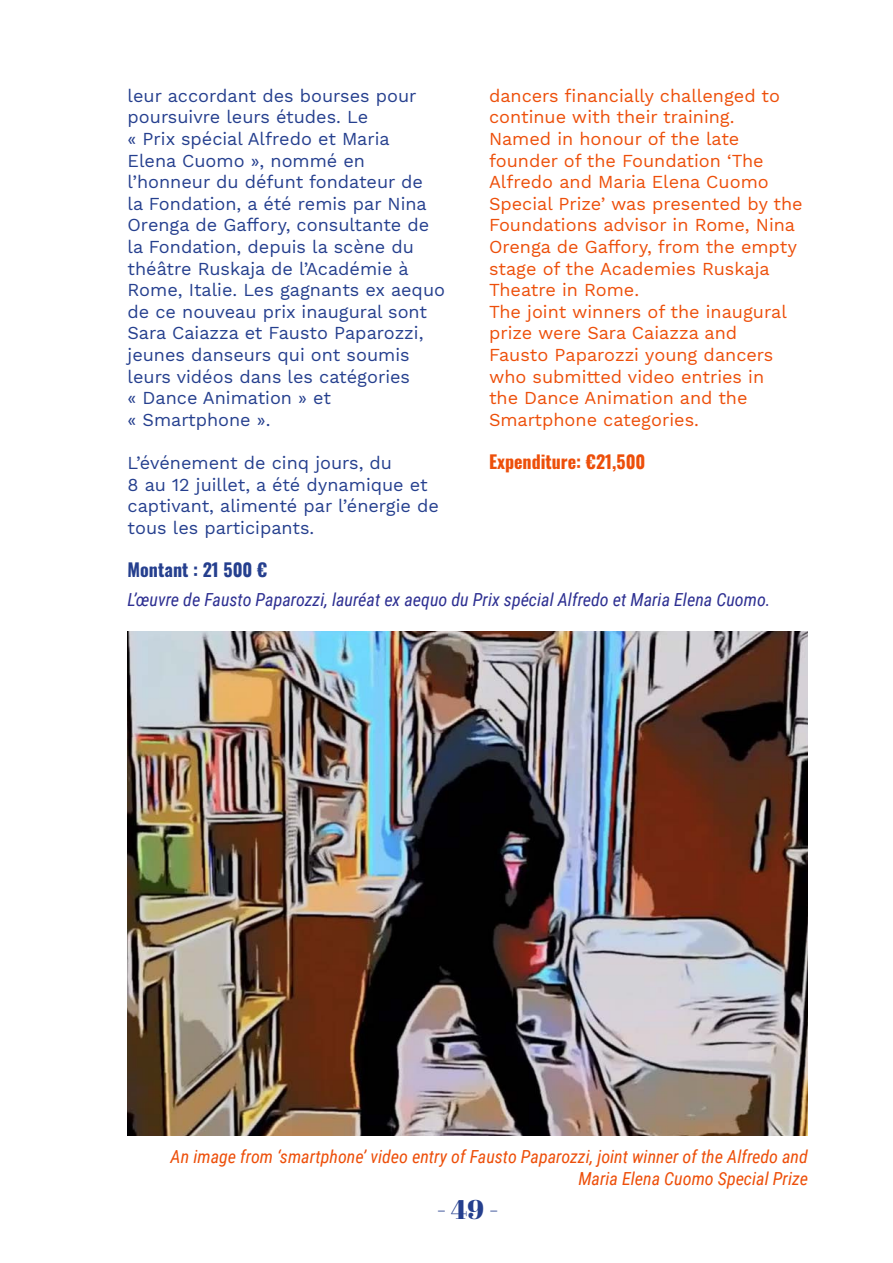
<style>
.page{position:relative;width:893px;height:1263px;background:#fff}
.page>*{position:absolute;margin:0;border:0;box-sizing:border-box;transform-origin:0 0}
.t1{font:27px "Abril Fatface";color:#253f8e}
.Text_blue{font:18px/21.6px "Work Sans";color:#253f8e}
.Text_beige{font:18px/21.6px "Work Sans";color:#ed4f0a}
.Caption_GB{font:italic 18px/21.6px "Roboto Condensed";color:#ed4f0a;text-align:right}
.Captions{font:italic 18px "Roboto Condensed";color:#2e3092}
.Montant_beige{font:700 18px "Oswald";color:#ed4f0a}
.montant{font:700 18px "Oswald";color:#253f8e}
</style>
<div class="page">
<img style="left:128px;top:631px;width:680px;height:504px">
<p class="Text_beige" style="left:489px;top:86px;width:292px">dancers financially challenged to continue with their training.</p>
<p class="Text_beige" style="left:489px;top:129px;width:315px">Named in honour of the late founder of the Foundation ‘The<br>Alfredo and Maria Elena Cuomo<br>Special Prize’ was presented by the<br>Foundations advisor in Rome, Nina<br>Orenga de Gaffory, from the empty stage of the Academies Ruskaja<br>Theatre in Rome.</p>
<p class="Text_beige" style="left:489px;top:302px;width:299px">The joint winners of the inaugural prize were Sara Caiazza and<br>Fausto Paparozzi young dancers who submitted video entries in the Dance Animation and the<br>Smartphone categories.</p>
<p class="Montant_beige" style="left:489px;top:452px;width:158px">Expenditure: €21,500</p>
<p class="Text_blue" style="left:128px;top:86px;width:291px">leur accordant des bourses pour poursuivre leurs études. Le</p>
<p class="Text_blue" style="left:128px;top:129px;width:319px">« Prix spécial Alfredo et Maria<br>Elena Cuomo », nommé en l’honneur du défunt fondateur de<br>la Fondation, a été remis par Nina<br>Orenga de Gaffory, consultante de la Fondation, depuis la scène du théâtre Ruskaja de l’Académie à<br>Rome, Italie. Les gagnants ex aequo de ce nouveau prix inaugural sont<br>Sara Caiazza et Fausto Paparozzi, jeunes danseurs qui ont soumis leurs vidéos dans les catégories</p>
<p class="Text_blue" style="left:128px;top:388px;width:205px">« Dance Animation » et</p>
<p class="Text_blue" style="left:128px;top:410px;width:144px">« Smartphone ».</p>
<p class="Text_blue" style="left:128px;top:453px;width:266px">L’événement de cinq jours, du</p>
<p class="Text_blue" style="left:128px;top:474px;width:313px">8 au 12 juillet, a été dynamique et captivant, alimenté par l’énergie de tous les participants.</p>
<p class="montant" style="left:128px;top:560px;width:141px">Montant : 21 500 €</p>
<p class="Captions" style="left:128px;top:587px;width:644px">L’œuvre de Fausto Paparozzi, lauréat ex aequo du Prix spécial Alfredo et Maria Elena Cuomo.</p>
<p class="Caption_GB" style="left:171px;top:1145px;width:639px">An image from ‘smartphone’ video entry of Fausto Paparozzi, joint winner of the Alfredo and<br>Maria Elena Cuomo Special Prize</p>
<h1 class="t1" style="left:437px;top:1191px;width:63px">- 49 -</h1>
</div>
